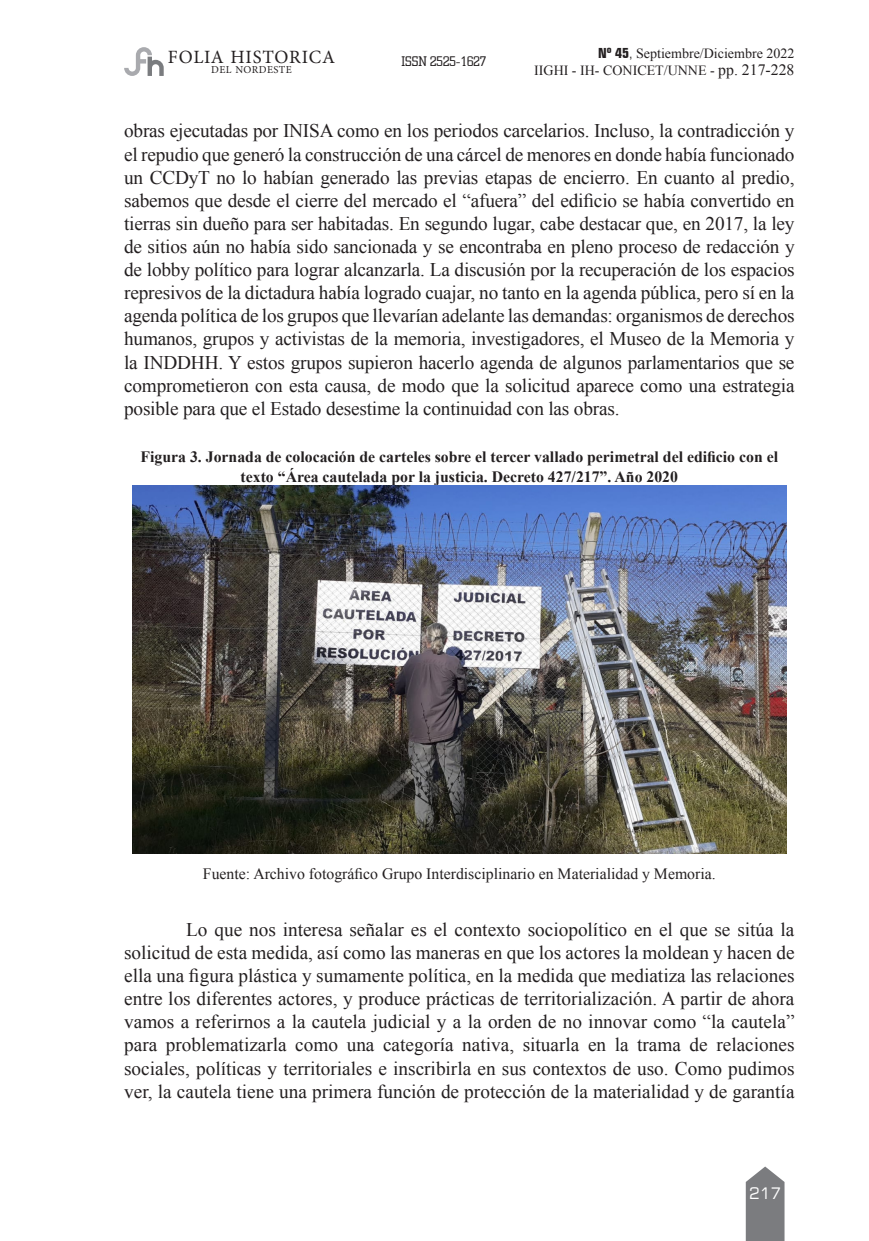
<style>
.page{position:relative;width:869px;height:1241px;background:#fff}
.page>*{position:absolute;margin:0;border:0;box-sizing:border-box;transform-origin:0 0}
.parrafo_folia{font:19.25px/23.1px "Times New Roman";letter-spacing:-.005em;color:#231f20;text-align:justify}
.t1{font:18.72px "Minion Pro";letter-spacing:.04em;color:#242021}
.epígrafe_título{font:700 15.75px/19.2px "Times New Roman";color:#231f20;text-align:center}
.epígrafe{font:15.75px "Times New Roman";color:#231f20}
.t2{font:15.75px "Square 721 BT";color:#fff}
.t3{font:14px/17.5px "Times New Roman";color:#231f20;text-align:right}
.t4{font:14px "Square Slab Lite";color:#231f20}
.t5{font:10.5px "Minion Pro";letter-spacing:.035em;color:#242021}
.s1{font-family:"Square 721 BT";font-weight:700;font-stretch:condensed}
.s2{font-family:"Square 721 BT";font-stretch:condensed}
.s3{font-size:15.75px}
</style>
<div class="page">
<svg style="left:745px;top:1166px;width:39px;height:74px;background:#8b8c8f"></svg>
<svg style="left:124px;top:47px;width:40px;height:29px"></svg>
<img style="left:132px;top:486px;width:653px;height:367px">
<p class="t1" style="left:168px;top:45px;width:168px">FOLIA HISTORICA</p>
<p class="t5" style="left:211px;top:62px;width:82px">DEL NORDESTE</p>
<p class="t4" style="left:401px;top:53px;width:86px">ISSN 2525-1627</p>
<p class="t3" style="left:534px;top:44px;width:262px"><span class="s1">Nº 45</span><span class="s2">,</span> Septiembre/Diciembre 2022<br>IIGHI - IH- CONICET/UNNE - <span class="s3">pp. 217-228</span></p>
<p class="parrafo_folia" style="left:124px;top:119px;width:671px">obras ejecutadas por INISA como en los periodos carcelarios. Incluso, la contradicción y el repudio que generó la construcción de una cárcel de menores en donde había funcionado un CCDyT no lo habían generado las previas etapas de encierro. En cuanto al predio, sabemos que desde el cierre del mercado el “afuera” del edificio se había convertido en tierras sin dueño para ser habitadas. En segundo lugar, cabe destacar que, en 2017, la ley de sitios aún no había sido sancionada y se encontraba en pleno proceso de redacción y de lobby político para lograr alcanzarla. La discusión por la recuperación de los espacios represivos de la dictadura había logrado cuajar, no tanto en la agenda pública, pero sí en la agenda política de los grupos que llevarían adelante las demandas: organismos de derechos humanos, grupos y activistas de la memoria, investigadores, el Museo de la Memoria y la INDDHH. Y estos grupos supieron hacerlo agenda de algunos parlamentarios que se comprometieron con esta causa, de modo que la solicitud aparece como una estrategia posible para que el Estado desestime la continuidad con las obras.</p>
<p class="epígrafe_título" style="left:140px;top:447px;width:638px">Figura 3. Jornada de colocación de carteles sobre el tercer vallado perimetral del edificio con el texto “Área cautelada por la justicia. Decreto 427/217”. Año 2020</p>
<p class="epígrafe" style="left:203px;top:863px;width:514px">Fuente: Archivo fotográfico Grupo Interdisciplinario en Materialidad y Memoria.</p>
<p class="parrafo_folia" style="left:124px;top:917px;width:671px;text-indent:62px">Lo que nos interesa señalar es el contexto sociopolítico en el que se sitúa la solicitud de esta medida, así como las maneras en que los actores la moldean y hacen de ella una figura plástica y sumamente política, en la medida que mediatiza las relaciones entre los diferentes actores, y produce prácticas de territorialización. A partir de ahora vamos a referirnos a la cautela judicial y a la orden de no innovar como “la cautela” para problematizarla como una categoría nativa, situarla en la trama de relaciones sociales, políticas y territoriales e inscribirla en sus contextos de uso. Como pudimos ver, la cautela tiene una primera función de protección de la materialidad y de garantía</p>
<p class="t2" style="left:748px;top:1183px;width:33px">217</p>
</div>
